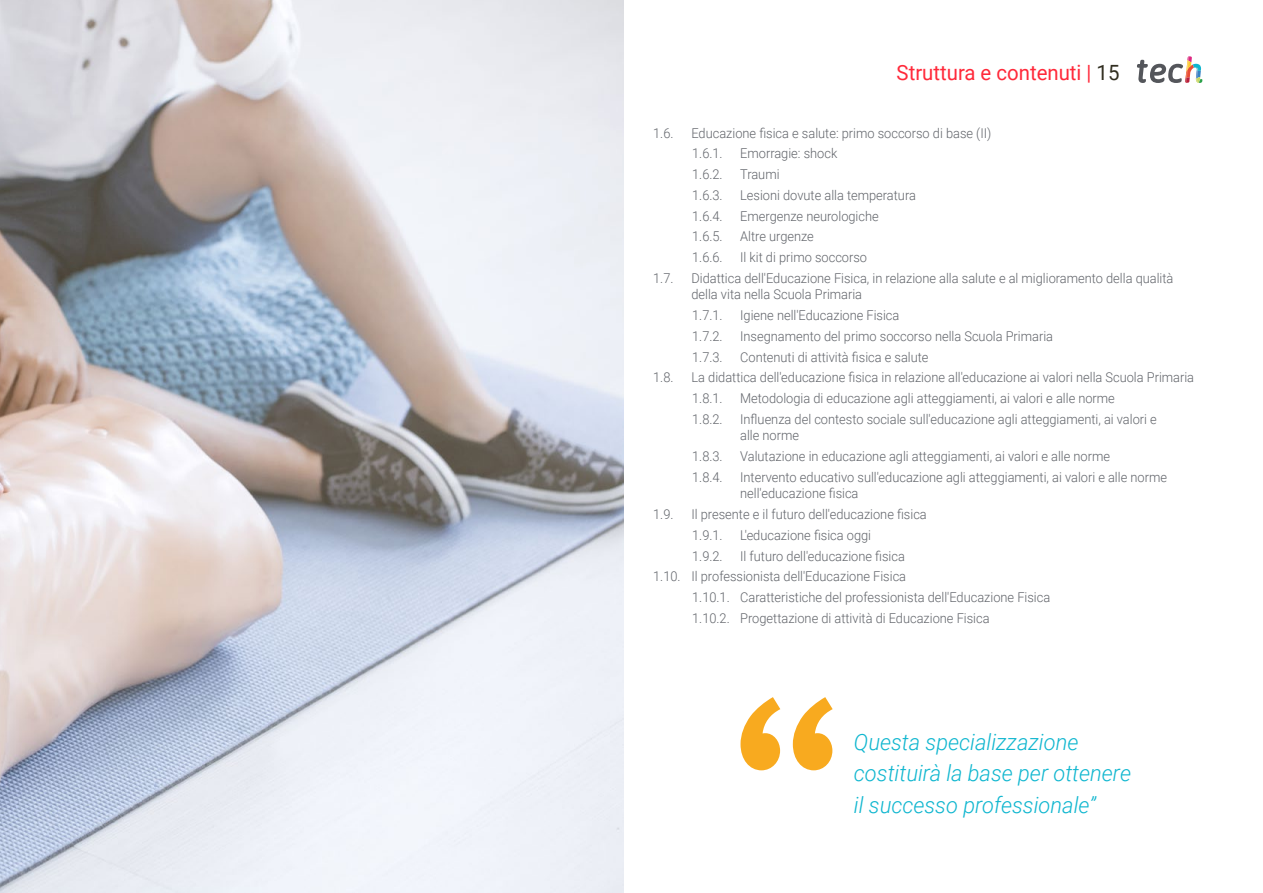
<style>
.page{position:relative;width:1263px;height:893px;background:#fff}
.page>*{position:absolute;margin:0;border:0;box-sizing:border-box;transform-origin:0 0}
.t1{font:italic 300 22.5px/31.5px "Roboto";color:#0fb6cf}
.t2{font:21px "Roboto";color:#ff293a}
.t3{font:300 13.5px/20.7px "Roboto";color:#61646a;scale:.95 1}
.s1{color:#312e20}
</style>
<div class="page">
<svg style="left:1137px;top:56px;width:65px;height:27px"></svg>
<img style="left:0;top:0;width:623px;height:893px">
<svg style="left:740px;top:697px;width:93px;height:73px"></svg>
<h2 class="t2" style="left:897px;top:57px;width:224px">Struttura e contenuti | <span class="s1">15</span></h2>
<p class="t3" style="left:653px;top:122px;width:23px">1.6.</p>
<p class="t3" style="left:691px;top:122px;width:317px">Educazione fisica e salute: primo soccorso di base (II)<br>1.6.1.</p>
<p class="t3" style="left:740px;top:143px;width:104px">Emorragie: shock</p>
<p class="t3" style="left:692px;top:164px;width:34px">1.6.2.</p>
<p class="t3" style="left:740px;top:164px;width:43px">Traumi</p>
<p class="t3" style="left:692px;top:184px;width:34px">1.6.3.</p>
<p class="t3" style="left:740px;top:184px;width:186px">Lesioni dovute alla temperatura</p>
<p class="t3" style="left:692px;top:205px;width:34px">1.6.4.</p>
<p class="t3" style="left:740px;top:205px;width:147px">Emergenze neurologiche</p>
<p class="t3" style="left:692px;top:226px;width:34px">1.6.5.</p>
<p class="t3" style="left:740px;top:226px;width:79px">Altre urgenze</p>
<p class="t3" style="left:692px;top:247px;width:34px">1.6.6.</p>
<p class="t3" style="left:740px;top:247px;width:135px">Il kit di primo soccorso</p>
<p class="t3" style="left:653px;top:267px;width:23px">1.7.</p>
<p class="t3" style="left:691px;top:269px;width:509px;line-height:16.5px">Didattica dell'Educazione Fisica, in relazione alla salute e al miglioramento della qualità della vita nella Scuola Primaria</p>
<p class="t3" style="left:692px;top:305px;width:34px">1.7.1.</p>
<p class="t3" style="left:740px;top:305px;width:169px">Igiene nell'Educazione Fisica</p>
<p class="t3" style="left:692px;top:325px;width:34px">1.7.2.</p>
<p class="t3" style="left:740px;top:325px;width:331px">Insegnamento del primo soccorso nella Scuola Primaria</p>
<p class="t3" style="left:692px;top:346px;width:34px">1.7.3.</p>
<p class="t3" style="left:740px;top:346px;width:200px">Contenuti di attività fisica e salute</p>
<p class="t3" style="left:653px;top:367px;width:23px">1.8.</p>
<p class="t3" style="left:691px;top:367px;width:531px">La didattica dell'educazione fisica in relazione all'educazione ai valori nella Scuola Primaria<br>1.8.1.</p>
<p class="t3" style="left:740px;top:388px;width:396px">Metodologia di educazione agli atteggiamenti, ai valori e alle norme</p>
<p class="t3" style="left:692px;top:408px;width:34px">1.8.2.</p>
<p class="t3" style="left:740px;top:410px;width:440px;line-height:16.5px">Influenza del contesto sociale sull'educazione agli atteggiamenti, ai valori e alle norme</p>
<p class="t3" style="left:692px;top:446px;width:34px">1.8.3.</p>
<p class="t3" style="left:740px;top:446px;width:391px">Valutazione in educazione agli atteggiamenti, ai valori e alle norme</p>
<p class="t3" style="left:692px;top:466px;width:34px">1.8.4.</p>
<p class="t3" style="left:740px;top:468px;width:451px;line-height:16.5px">Intervento educativo sull'educazione agli atteggiamenti, ai valori e alle norme nell'educazione fisica</p>
<p class="t3" style="left:653px;top:504px;width:23px">1.9.</p>
<p class="t3" style="left:691px;top:504px;width:249px">Il presente e il futuro dell'educazione fisica<br>1.9.1.</p>
<p class="t3" style="left:740px;top:524px;width:139px">L'educazione fisica oggi</p>
<p class="t3" style="left:692px;top:545px;width:34px">1.9.2.</p>
<p class="t3" style="left:740px;top:545px;width:175px">Il futuro dell'educazione fisica</p>
<p class="t3" style="left:653px;top:566px;width:268px">1.10. Il professionista dell'Educazione Fisica</p>
<p class="t3" style="left:692px;top:587px;width:378px">1.10.1. Caratteristiche del professionista dell'Educazione Fisica</p>
<p class="t3" style="left:692px;top:607px;width:315px">1.10.2. Progettazione di attività di Educazione Fisica</p>
<h1 class="t1" style="left:854px;top:725px;width:279px">Questa specializzazione costituirà la base per ottenere il successo professionale”</h1>
</div>
